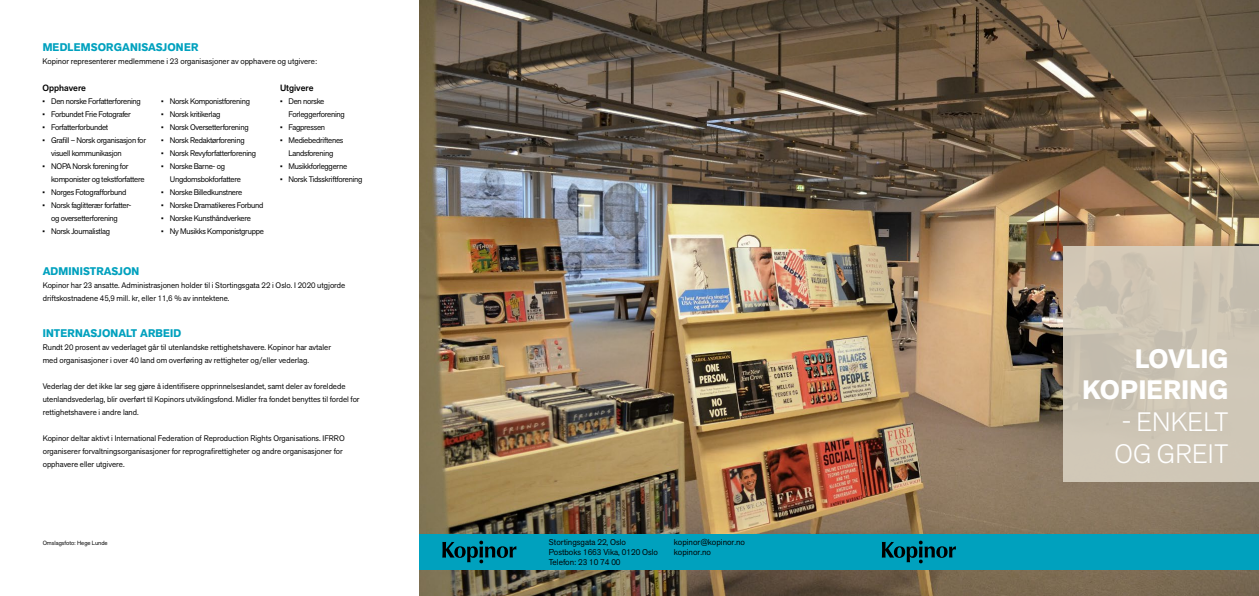
<style>
.page{position:relative;width:1259px;height:596px;background:#fff}
.page>*{position:absolute;margin:0;border:0;box-sizing:border-box;transform-origin:0 0}
.t1{font:700 26.4px "Akzid Grtsk Next";letter-spacing:.01em;color:#fff}
.t2{font:300 26.4px "Akzid Grtsk Next";letter-spacing:.01em;color:#fff}
.Mellomtittel_-_Hoved{font:700 11px "Akzid Grtsk Next";letter-spacing:.01em;color:#00a1be}
.Mellomtittel{font:500 9px "Akzid Grtsk Next";color:#000}
.t3{font:8.4px "Akzid Grtsk Next";color:#000}
.Normal_uten_innrykk{font:8px/13px "Akzid Grtsk Next";letter-spacing:-.01em;color:#000}
.Normal_uten_innrykk-2{font:8px/13px "Akzid Grtsk Next";letter-spacing:-.03em;color:#000}
.Normal_uten_innrykk-3{font:6px "Akzid Grtsk Next";color:#000}
</style>
<div class="page">
<img style="left:420px;top:0;width:839px;height:595px">
<div style="left:420px;top:533px;width:839px;height:36px;background:#00a1be"></div>
<svg style="left:882px;top:540px;width:74px;height:23px"></svg>
<svg style="left:442px;top:540px;width:74px;height:23px"></svg>
<div style="left:1063px;top:245px;width:196px;height:236px;background:#cfc7b6"></div>
<p class="Mellomtittel_-_Hoved" style="left:43px;top:40px;width:157px">MEDLEMSORGANISASJONER</p>
<p class="Normal_uten_innrykk" style="left:43px;top:54px;width:276px">Kopinor representerer medlemmene i 23 organisasjoner av opphavere og utgivere:</p>
<p class="Mellomtittel" style="left:43px;top:82px;width:45px">Opphavere</p>
<p class="Normal_uten_innrykk-2" style="left:43px;top:95px;width:100px">• Den norske Forfatterforening</p>
<p class="Normal_uten_innrykk-2" style="left:43px;top:108px;width:90px">• Forbundet Frie Fotografer</p>
<p class="Normal_uten_innrykk-2" style="left:43px;top:121px;width:67px">• Forfatterforbundet</p>
<p class="Normal_uten_innrykk-2" style="left:51px;top:134px;width:96px;text-indent:-9px">• Grafill – Norsk organisasjon for visuell kommunikasjon</p>
<p class="Normal_uten_innrykk-2" style="left:51px;top:160px;width:95px;text-indent:-9px">• NOPA Norsk forening for komponister og tekstforfattere</p>
<p class="Normal_uten_innrykk-2" style="left:43px;top:186px;width:85px">• Norges Fotografforbund</p>
<p class="Normal_uten_innrykk-2" style="left:51px;top:199px;width:82px;text-indent:-9px">• Norsk faglitterær forfatter&shy;og oversetterforening</p>
<p class="Normal_uten_innrykk-2" style="left:43px;top:225px;width:69px">• Norsk Journalistlag</p>
<p class="Mellomtittel" style="left:280px;top:82px;width:35px">Utgivere</p>
<p class="Normal_uten_innrykk-2" style="left:288px;top:95px;width:58px;text-indent:-9px">• Den norske<br>Forleggerforening</p>
<p class="Normal_uten_innrykk-2" style="left:280px;top:121px;width:47px">• Fagpressen</p>
<p class="Normal_uten_innrykk-2" style="left:280px;top:134px;width:65px;text-align:center">• Mediebedriftenes<br>Landsforening</p>
<p class="Normal_uten_innrykk-2" style="left:280px;top:160px;width:69px">• Musikkforleggerne</p>
<p class="Normal_uten_innrykk-2" style="left:280px;top:173px;width:84px">• Norsk Tidsskriftforening</p>
<p class="Normal_uten_innrykk-2" style="left:161px;top:95px;width:90px">• Norsk Komponistforening</p>
<p class="Normal_uten_innrykk-2" style="left:161px;top:108px;width:61px">• Norsk kritikerlag</p>
<p class="Normal_uten_innrykk-2" style="left:161px;top:121px;width:89px">• Norsk Oversetterforening</p>
<p class="Normal_uten_innrykk-2" style="left:161px;top:134px;width:85px">• Norsk Redaktørforening</p>
<p class="Normal_uten_innrykk-2" style="left:161px;top:147px;width:96px">• Norsk Revyforfatterforening</p>
<p class="Normal_uten_innrykk-2" style="left:170px;top:160px;width:73px;text-indent:-9px">• Norske Barne- og<br>Ungdomsbokforfattere</p>
<p class="Normal_uten_innrykk-2" style="left:161px;top:186px;width:83px">• Norske Billedkunstnere</p>
<p class="Normal_uten_innrykk-2" style="left:161px;top:199px;width:104px">• Norske Dramatikeres Forbund</p>
<p class="Normal_uten_innrykk-2" style="left:161px;top:212px;width:91px">• Norske Kunsthåndverkere</p>
<p class="Normal_uten_innrykk-2" style="left:161px;top:225px;width:104px">• Ny Musikks Komponistgruppe</p>
<p class="Mellomtittel_-_Hoved" style="left:43px;top:264px;width:98px">ADMINISTRASJON</p>
<p class="Normal_uten_innrykk" style="left:43px;top:278px;width:304px">Kopinor har 23 ansatte. Administrasjonen holder til i Stortingsgata 22 i Oslo. I 2020 utgjorde driftskostnadene 45,9 mill. kr, eller 11,6 % av inntektene.</p>
<p class="Mellomtittel_-_Hoved" style="left:43px;top:326px;width:140px">INTERNASJONALT ARBEID</p>
<p class="Normal_uten_innrykk" style="left:43px;top:340px;width:290px">Rundt 20 prosent av vederlaget går til utenlandske rettighetshavere. Kopinor har avtaler med organisasjoner i over 40 land om overføring av rettigheter og/eller vederlag.</p>
<p class="Normal_uten_innrykk" style="left:43px;top:379px;width:318px">Vederlag der det ikke lar seg gjøre å identifisere opprinnelseslandet, samt deler av foreldede utenlandsvederlag, blir overført til Kopinors utviklingsfond. Midler fra fondet benyttes til fordel for rettighetshavere i andre land.</p>
<p class="Normal_uten_innrykk" style="left:43px;top:431px;width:303px">Kopinor deltar aktivt i International Federation of Reproduction Rights Organisations. IFRRO organiserer forvaltningsorganisasjoner for reprografirettigheter og andre organisasjoner for opphavere eller utgivere.</p>
<p class="Normal_uten_innrykk-3" style="left:43px;top:539px;width:66px">Omslagsfoto: Hege Lunde</p>
<p class="t3" style="left:549px;top:536px;width:79px">Stortingsgata 22, Oslo</p>
<p class="t3" style="left:549px;top:546px;width:111px">Postboks 1663 Vika, 0120 Oslo</p>
<p class="t3" style="left:549px;top:556px;width:73px">Telefon: 23 10 74 00</p>
<p class="t3" style="left:674px;top:536px;width:72px">kopinor@kopinor.no</p>
<p class="t3" style="left:674px;top:546px;width:38px">kopinor.no</p>
<p class="t1" style="left:1135px;top:341px;width:95px">LOVLIG</p>
<p class="t1" style="left:1082px;top:373px;width:148px">KOPIERING</p>
<p class="t2" style="left:1121px;top:404px;width:108px">- ENKELT</p>
<p class="t2" style="left:1114px;top:436px;width:116px">OG GREIT</p>
</div>
